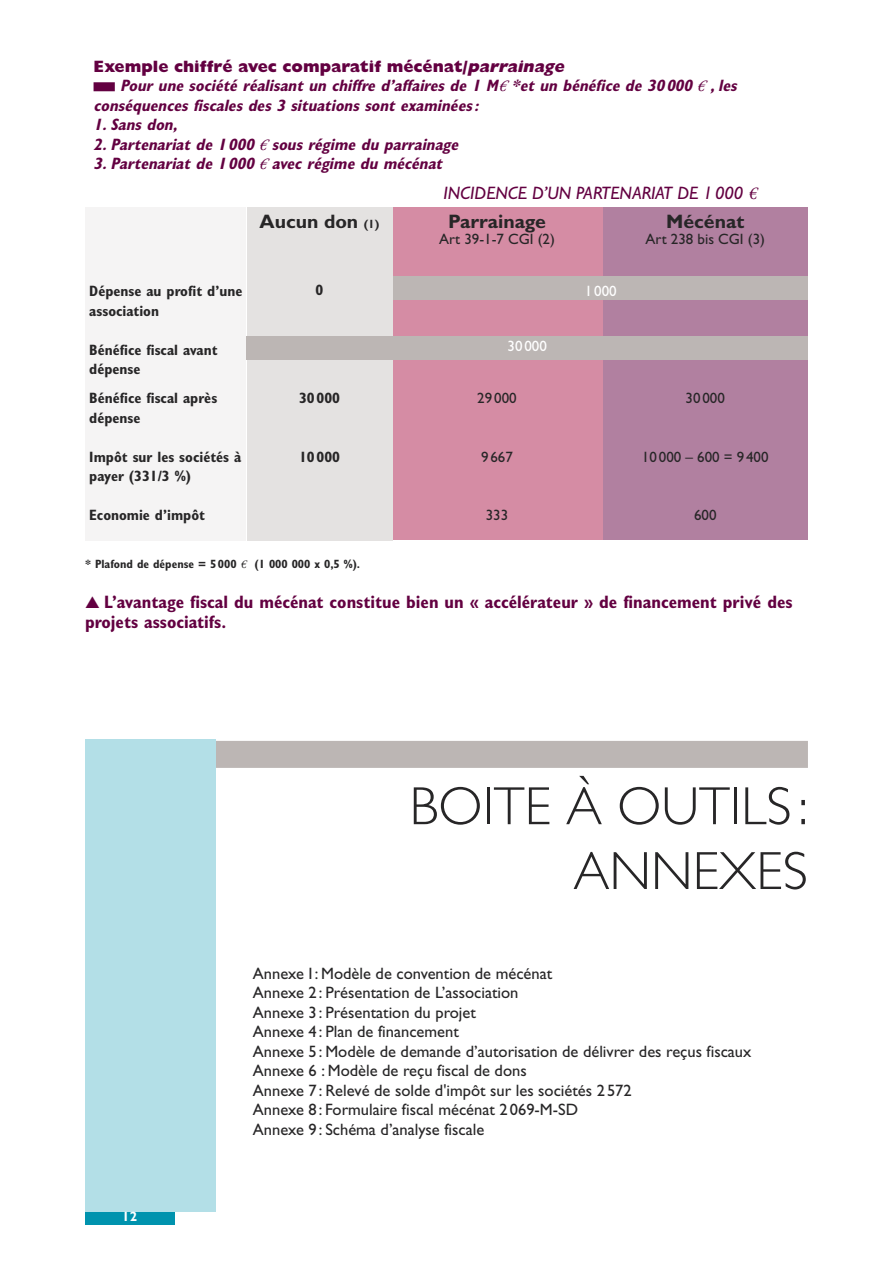
<style>
.page{position:relative;width:893px;height:1263px;background:#fff}
.page>*{position:absolute;margin:0;border:0;box-sizing:border-box;transform-origin:0 0}
.t1{font:300 54px/64.8px "Gill Sans";color:#272627;text-align:right}
.t2{font:700 19.5px "Gill Sans";color:#272627}
.t3{font:700 condensed 18px/19.5px "Gill Sans";color:#630041}
.t4{font:italic 18px "Gill Sans";color:#630041}
.t5{font:16.5px/19.5px "Gill Sans";color:#272627}
.t6{font:italic 700 condensed 16.5px "Gill Sans";color:#630041}
.t7{font:800 16.5px "Gill Sans";color:#630041}
.t8{font:700 condensed 15px/19.5px "Gill Sans";color:#272627}
.t9{font:15px "Gill Sans";color:#272627}
.t10{font:15px "Gill Sans";color:#fff}
.t11{font:700 13.5px "Gill Sans";color:#fff}
.t12{font:700 condensed 12px "Gill Sans";color:#272627}
.s1{font-style:italic}
.s2{font-family:"Adobe Garamond Pro";font-weight:400;font-stretch:normal}
.s3{font-family:"Adobe Garamond Pro"}
.s4{font-size:12px}
.s5{font-family:"Adobe Garamond Pro";font-weight:400;font-style:italic;font-stretch:normal}
</style>
<div class="page">
<div style="left:85px;top:207px;width:161px;height:334px;background:#f5f4f4"></div>
<div style="left:603px;top:207px;width:205px;height:333px;background:#b180a0"></div>
<div style="left:391px;top:207px;width:212px;height:333px;background:#d58ca4"></div>
<div style="left:247px;top:207px;width:145px;height:333px;background:#e4e2e1"></div>
<div style="left:94px;top:82px;width:21px;height:9px;background:#630041"></div>
<div style="left:394px;top:276px;width:414px;height:24px;background:#bcb6b4"></div>
<div style="left:247px;top:336px;width:561px;height:24px;background:#bcb6b4"></div>
<div style="left:215px;top:741px;width:593px;height:27px;background:#bcb6b4"></div>
<div style="left:85px;top:740px;width:130px;height:472px;background:#b3dfe7"></div>
<div style="left:85px;top:1212px;width:89px;height:13px;background:#0093ae"></div>
<p class="t7" style="left:94px;top:60px;width:475px">Exemple chiffré avec comparatif mécénat/<span class="s1">parrainage</span></p>
<p class="t6" style="left:120px;top:79px;width:621px">Pour une société réalisant un chiffre d’affaires de 1 M<span class="s2">€</span> *et un bénéfice de 30000 <span class="s2">€</span> , les</p>
<p class="t6" style="left:94px;top:99px;width:390px">conséquences fiscales des 3 situations sont examinées:</p>
<p class="t6" style="left:94px;top:118px;width:88px">1. Sans don,</p>
<p class="t6" style="left:94px;top:138px;width:370px">2. Partenariat de 1000 <span class="s2">€</span> sous régime du parrainage</p>
<p class="t6" style="left:94px;top:157px;width:353px">3. Partenariat de 1000 <span class="s2">€</span> avec régime du mécénat</p>
<p class="t4" style="left:444px;top:186px;width:315px">INCIDENCE D’UN PARTENARIAT DE 1000 <span class="s3">€</span></p>
<p class="t2" style="left:260px;top:214px;width:121px">Aucun don <span class="s4">(1)</span></p>
<p class="t8" style="left:89px;top:283px;width:155px">Dépense au profit d’une association</p>
<p class="t8" style="left:89px;top:341px;width:130px">Bénéfice fiscal avant dépense</p>
<p class="t8" style="left:89px;top:390px;width:129px">Bénéfice fiscal après dépense</p>
<p class="t8" style="left:89px;top:448px;width:154px">Impôt sur les sociétés à payer (331/3 %)</p>
<p class="t8" style="left:89px;top:507px;width:117px">Economie d’impôt</p>
<p class="t8" style="left:316px;top:282px;width:9px">0</p>
<p class="t8" style="left:299px;top:390px;width:42px">30000</p>
<p class="t8" style="left:299px;top:448px;width:42px">10000</p>
<p class="t2" style="left:448px;top:214px;width:99px">Parrainage</p>
<p class="t9" style="left:439px;top:234px;width:117px">Art 39-1-7 CGI (2)</p>
<p class="t2" style="left:666px;top:214px;width:80px">Mécénat</p>
<p class="t9" style="left:645px;top:234px;width:121px">Art 238 bis CGI (3)</p>
<p class="t10" style="left:585px;top:285px;width:33px">1000</p>
<p class="t10" style="left:508px;top:340px;width:41px">30000</p>
<p class="t9" style="left:477px;top:393px;width:41px">29000</p>
<p class="t9" style="left:686px;top:393px;width:41px">30000</p>
<p class="t9" style="left:481px;top:451px;width:33px">9667</p>
<p class="t9" style="left:642px;top:451px;width:128px">10 000 – 600 = 9400</p>
<p class="t9" style="left:486px;top:510px;width:24px">333</p>
<p class="t9" style="left:694px;top:510px;width:24px">600</p>
<p class="t12" style="left:85px;top:559px;width:277px">* Plafond de dépense = 5000 <span class="s5">€</span> (1 000 000 x 0,5 %).</p>
<p class="t3" style="left:85px;top:594px;width:709px">▲ L’avantage fiscal du mécénat constitue bien un « accélérateur » de financement privé des projets associatifs.</p>
<h1 class="t1" style="left:409px;top:779px;width:400px">BOITE À OUTILS :<br>ANNEXES</h1>
<p class="t11" style="left:122px;top:1212px;width:16px">12</p>
<p class="t5" style="left:253px;top:965px;width:500px">Annexe I : Modèle de convention de mécénat<br>Annexe 2: Présentation de L’association<br>Annexe 3: Présentation du projet<br>Annexe 4: Plan de financement<br>Annexe 5: Modèle de demande d’autorisation de délivrer des reçus fiscaux Annexe 6 : Modèle de reçu fiscal de dons<br>Annexe 7: Relevé de solde d'impôt sur les sociétés 2572<br>Annexe 8: Formulaire fiscal mécénat 2 069-M-SD<br>Annexe 9 : Schéma d’analyse fiscale</p>
</div>
